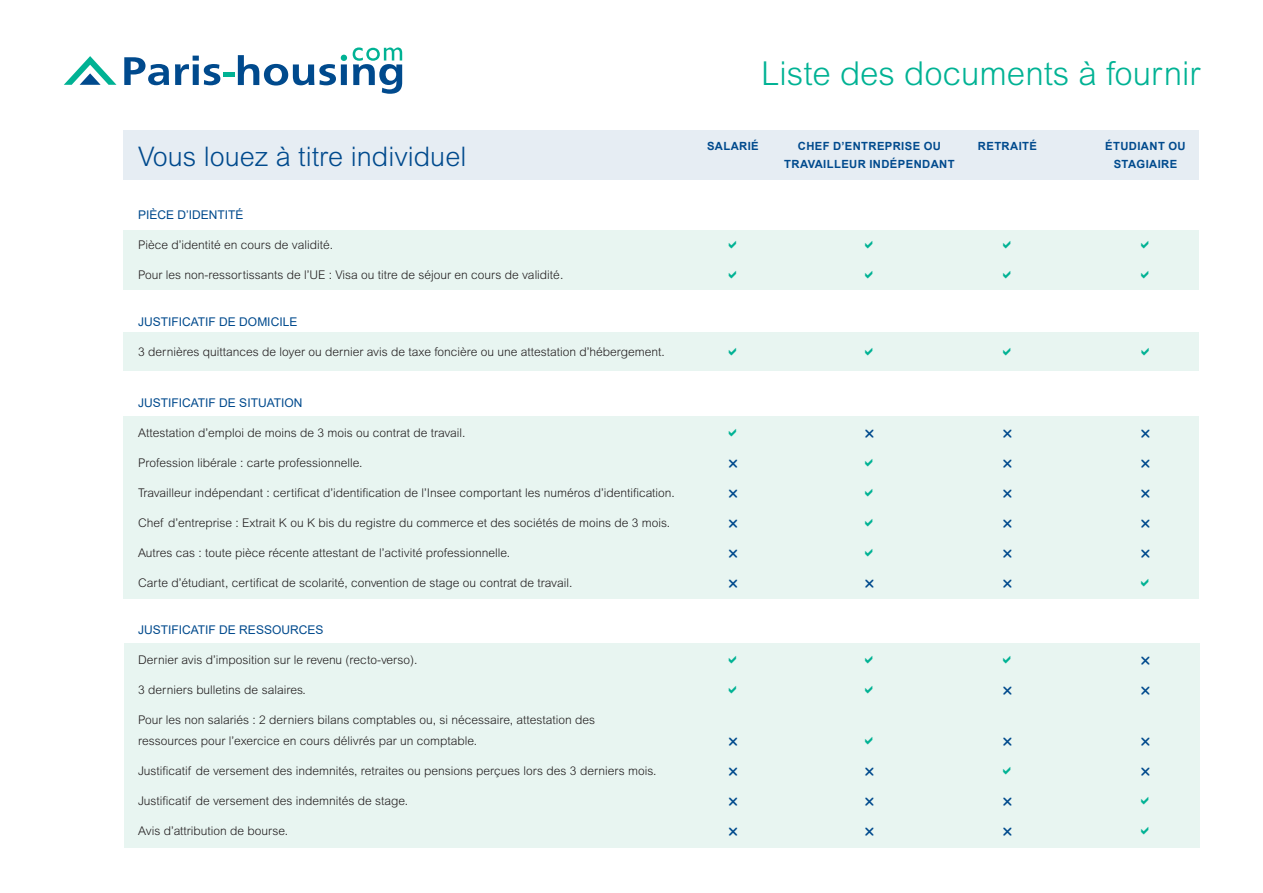
<style>
.page{position:relative;width:1263px;height:893px;background:#fff}
.page>*{position:absolute;margin:0;border:0;box-sizing:border-box;transform-origin:0 0}
.t1{font:300 33px "Arial MT Std";color:#00b294}
.t2{font:300 27px "Arial MT Std";color:#004a8d}
.t3{font:300 12px "Arial MT Std";color:#231f20}
.t4{font:12px "Arial";color:#004a8d}
.t5{font:700 11.25px "Arial";letter-spacing:.035em;color:#004a8d}
</style>
<div class="page">
<div style="left:223px;top:72px;width:11px;height:5px;background:#00b294"></div>
<svg style="left:124px;top:56px;width:96px;height:29px"></svg>
<svg style="left:238px;top:47px;width:164px;height:47px"></svg>
<svg style="left:64px;top:56px;width:52px;height:29px"></svg>
<div style="left:123px;top:130px;width:1076px;height:50px;background:#e6edf3"></div>
<div style="left:123px;top:230px;width:1076px;height:59px;background:#e8f5f1"></div>
<div style="left:123px;top:333px;width:1076px;height:38px;background:#e8f5f1"></div>
<div style="left:123px;top:416px;width:1076px;height:182px;background:#e8f5f1"></div>
<div style="left:124px;top:643px;width:1076px;height:204px;background:#e8f5f1"></div>
<p class="t2" style="left:138px;top:141px;width:330px">Vous louez à titre individuel</p>
<p class="t4" style="left:138px;top:206px;width:107px">PIÈCE D’IDENTITÉ</p>
<p class="t3" style="left:138px;top:238px;width:196px">Pièce d’identité en cours de validité.</p>
<p class="t3" style="left:138px;top:268px;width:427px">Pour les non-ressortissants de l’UE : Visa ou titre de séjour en cours de validité.</p>
<p class="t4" style="left:138px;top:313px;width:161px">JUSTIFICATIF DE DOMICILE</p>
<p class="t3" style="left:138px;top:345px;width:528px">3 dernières quittances de loyer ou dernier avis de taxe foncière ou une attestation d’hébergement.</p>
<p class="t4" style="left:138px;top:395px;width:166px">JUSTIFICATIF DE SITUATION</p>
<p class="t3" style="left:138px;top:426px;width:329px">Attestation d’emploi de moins de 3 mois ou contrat de travail.</p>
<p class="t3" style="left:138px;top:456px;width:226px">Profession libérale : carte professionnelle.</p>
<p class="t3" style="left:138px;top:486px;width:538px">Travailleur indépendant : certificat d’identification de l’Insee comportant les numéros d’identification.</p>
<p class="t3" style="left:138px;top:516px;width:533px">Chef d’entreprise : Extrait K ou K bis du registre du commerce et des sociétés de moins de 3 mois.</p>
<p class="t3" style="left:138px;top:546px;width:373px">Autres cas : toute pièce récente attestant de l’activité professionnelle.</p>
<p class="t3" style="left:138px;top:576px;width:436px">Carte d’étudiant, certificat de scolarité, convention de stage ou contrat de travail.</p>
<p class="t4" style="left:138px;top:622px;width:187px">JUSTIFICATIF DE RESSOURCES</p>
<p class="t3" style="left:138px;top:653px;width:281px">Dernier avis d’imposition sur le revenu (recto-verso).</p>
<p class="t3" style="left:138px;top:683px;width:169px">3 derniers bulletins de salaires.</p>
<p class="t3" style="left:138px;top:713px;width:458px">Pour les non salariés : 2 derniers bilans comptables ou, si nécessaire, attestation des</p>
<p class="t3" style="left:138px;top:734px;width:340px">ressources pour l’exercice en cours délivrés par un comptable.</p>
<p class="t3" style="left:138px;top:764px;width:520px">Justificatif de versement des indemnités, retraites ou pensions perçues lors des 3 derniers mois.</p>
<p class="t3" style="left:138px;top:794px;width:272px">Justificatif de versement des indemnités de stage.</p>
<p class="t3" style="left:138px;top:824px;width:151px">Avis d’attribution de bourse.</p>
<p class="t1" style="left:761px;top:55px;width:441px">Liste des documents à fournir</p>
<p class="t5" style="left:707px;top:138px;width:53px">SALARIÉ</p>
<p class="t5" style="left:798px;top:138px;width:145px">CHEF D’ENTREPRISE OU</p>
<p class="t5" style="left:978px;top:138px;width:61px">RETRAITÉ</p>
<p class="t5" style="left:1105px;top:138px;width:82px">ÉTUDIANT OU</p>
<p class="t5" style="left:784px;top:156px;width:172px">TRAVAILLEUR INDÉPENDANT</p>
<p class="t5" style="left:1114px;top:156px;width:65px">STAGIAIRE</p>
</div>
